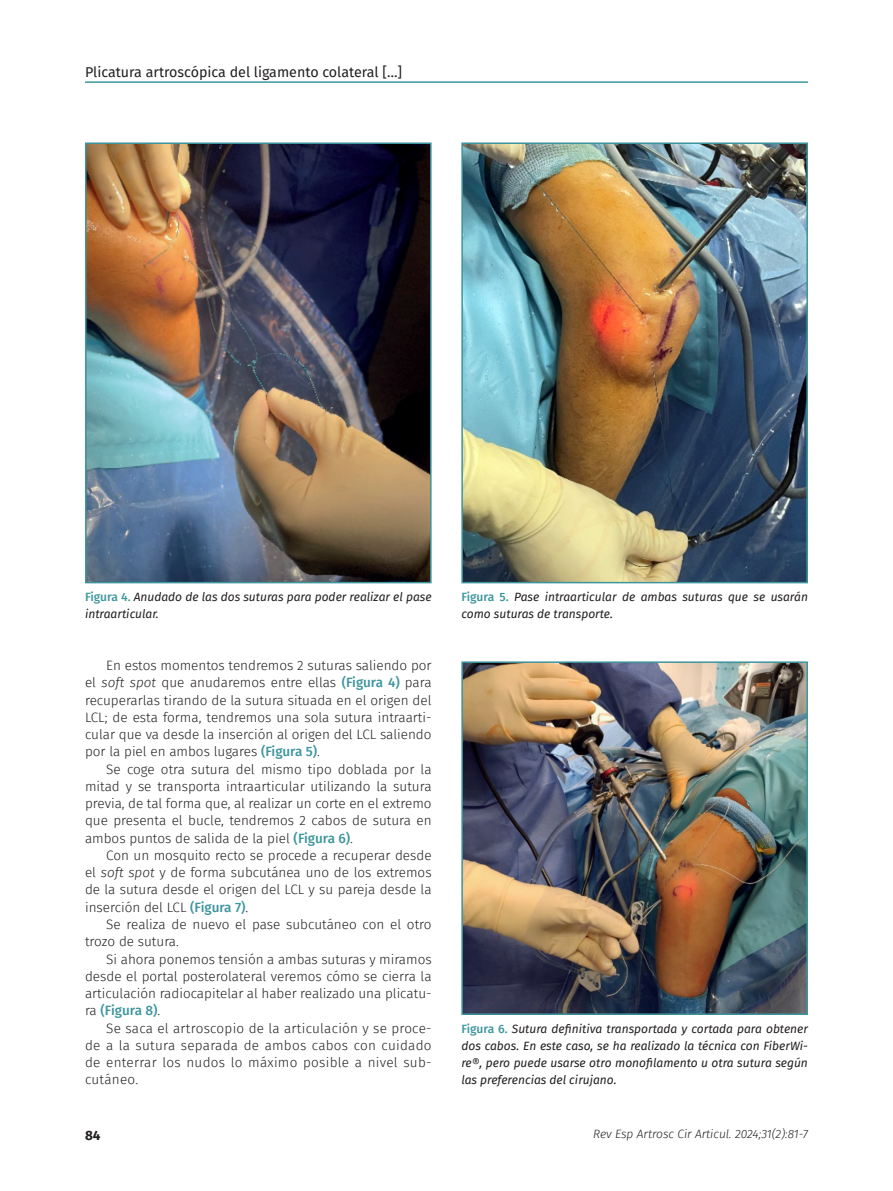
<style>
.page{position:relative;width:893px;height:1191px;background:#fff}
.page>*{position:absolute;margin:0;border:0;box-sizing:border-box;transform-origin:0 0}
.t1{font:14.25px "Fira Sans FS";color:#231f20}
.Párrafo_general{font:13.5px/17.2px "Fira Sans Light FS";color:#231f20;text-align:justify}
.t2{font:700 13.5px "Fira Sans FS";color:#231f20}
.Pie_de_foto{font:italic 12px/17.2px "Fira Sans FS";color:#231f20}
.t3{font:italic 300 12px "Fira Sans FS";color:#231f20}
.s1{font-weight:500;font-style:normal;color:#3d959e}
.s2{font-family:"Fira Sans FS";font-weight:300;font-style:italic}
.s3{font-family:"Fira Sans FS";font-weight:500;color:#3d959e}
</style>
<div class="page">
<hr style="left:85px;top:81px;width:723px;height:2px;background:#3d959e">
<img style="left:88px;top:145px;width:341px;height:435px">
<div style="left:85px;top:142px;width:347px;height:441px;border:2px solid #3d959e"></div>
<img style="left:464px;top:145px;width:341px;height:435px">
<div style="left:461px;top:142px;width:347px;height:441px;border:2px solid #3d959e"></div>
<img style="left:464px;top:664px;width:341px;height:348px">
<div style="left:461px;top:661px;width:347px;height:354px;border:2px solid #3d959e"></div>
<p class="t1" style="left:85px;top:62px;width:319px">Plicatura artroscópica del ligamento colateral […]</p>
<p class="Pie_de_foto" style="left:85px;top:588px;width:348px"><span class="s1">Figura 4.</span> Anudado de las dos suturas para poder realizar el pase intraarticular.</p>
<p class="Pie_de_foto" style="left:461px;top:588px;width:348px"><span class="s1">Figura 5.</span> Pase intraarticular de ambas suturas que se usarán como suturas de transporte.</p>
<p class="Párrafo_general" style="left:85px;top:657px;width:348px;text-indent:21px">En estos momentos tendremos 2 suturas saliendo por el <span class="s2">soft spot</span> que anudaremos entre ellas <span class="s3">(Figura 4)</span> para recuperarlas tirando de la sutura situada en el origen del LCL; de esta forma, tendremos una sola sutura intraarti&shy;cular que va desde la inserción al origen del LCL saliendo por la piel en ambos lugares <span class="s3">(Figura 5)</span>.</p>
<p class="Párrafo_general" style="left:85px;top:760px;width:348px;text-indent:21px">Se coge otra sutura del mismo tipo doblada por la mitad y se transporta intraarticular utilizando la sutura previa, de tal forma que, al realizar un corte en el extremo que presenta el bucle, tendremos 2 cabos de sutura en ambos puntos de salida de la piel <span class="s3">(Figura 6)</span>.</p>
<p class="Párrafo_general" style="left:85px;top:846px;width:348px;text-indent:21px">Con un mosquito recto se procede a recuperar desde el <span class="s2">soft spot</span> y de forma subcutánea uno de los extremos de la sutura desde el origen del LCL y su pareja desde la inserción del LCL <span class="s3">(Figura 7)</span>.</p>
<p class="Párrafo_general" style="left:85px;top:915px;width:348px;text-indent:21px">Se realiza de nuevo el pase subcutáneo con el otro trozo de sutura.</p>
<p class="Párrafo_general" style="left:85px;top:950px;width:348px;text-indent:21px">Si ahora ponemos tensión a ambas suturas y miramos desde el portal posterolateral veremos cómo se cierra la articulación radiocapitelar al haber realizado una plicatu&shy;ra <span class="s3">(Figura 8)</span>.</p>
<p class="Párrafo_general" style="left:85px;top:1019px;width:348px;text-indent:21px">Se saca el artroscopio de la articulación y se proce&shy;de a la sutura separada de ambos cabos con cuidado de enterrar los nudos lo máximo posible a nivel sub&shy;cutáneo.</p>
<p class="Pie_de_foto" style="left:461px;top:1019px;width:348px;text-align:justify"><span class="s1">Figura 6.</span> Sutura definitiva transportada y cortada para obtener dos cabos. En este caso, se ha realizado la técnica con FiberWi&shy;re®, pero puede usarse otro monofilamento u otra sutura según las preferencias del cirujano.</p>
<p class="t2" style="left:85px;top:1124px;width:17px">84</p>
<p class="t3" style="left:593px;top:1125px;width:216px">Rev Esp Artrosc Cir Articul. 2024;31(2):81-7</p>
</div>
